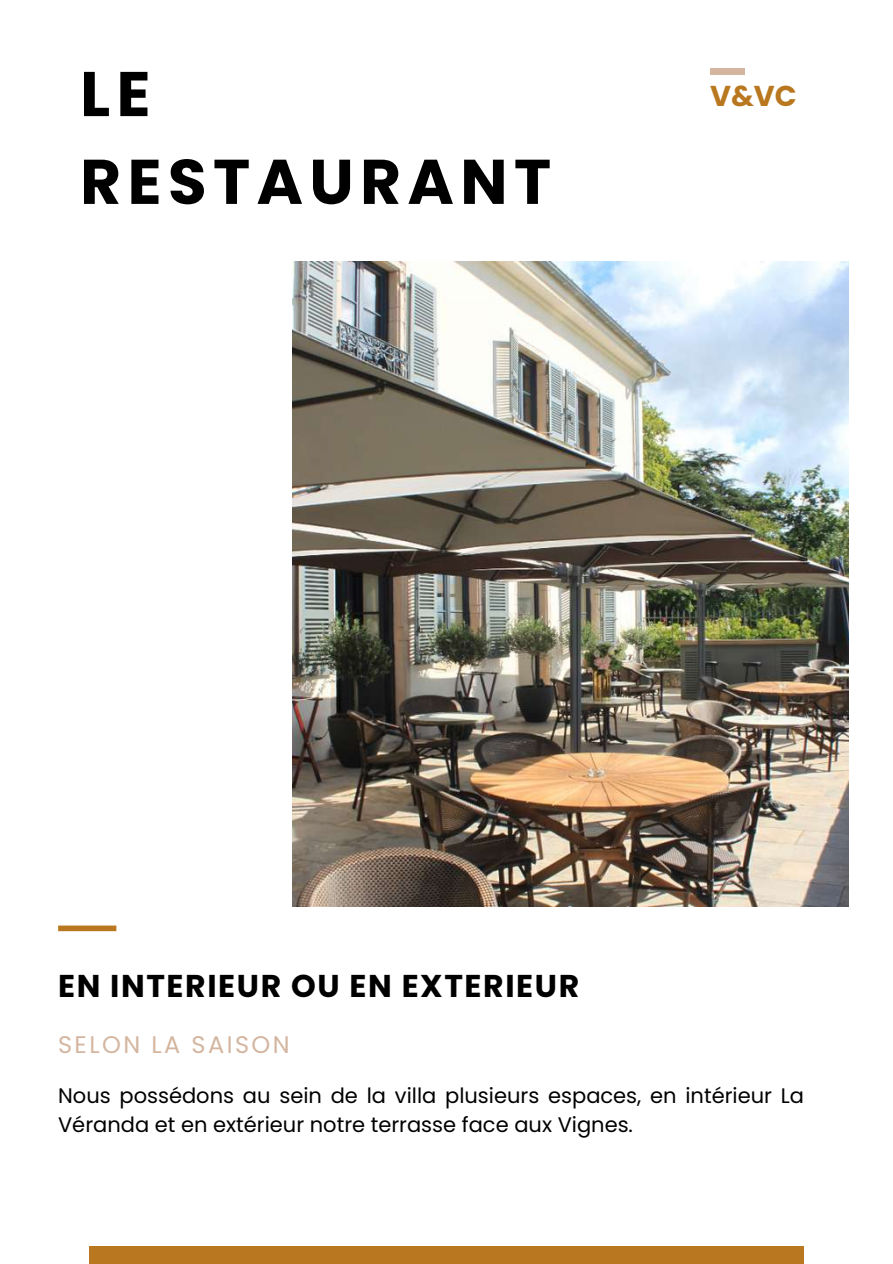
<style>
.page{position:relative;width:893px;height:1264px;background:#fff}
.page>*{position:absolute;margin:0;border:0;box-sizing:border-box;transform-origin:0 0}
.t1{font:700 63px "Poppins";letter-spacing:.1em;color:#000}
.t2{font:700 31.5px "Poppins";letter-spacing:.05em;color:#000}
.t3{font:700 28.65px "Poppins";color:#b9781f}
.t4{font:24px "Poppins";letter-spacing:.1em;color:#d4b6a0}
.t5{font:21px/29.2px "Poppins";color:#000}
</style>
<div class="page">
<div style="left:90px;top:1246px;width:714px;height:17px;background:#b9781f"></div>
<div style="left:58px;top:925px;width:58px;height:6px;background:#b9781f"></div>
<div style="left:710px;top:68px;width:35px;height:6px;background:#d4b6a0"></div>
<img style="left:293px;top:262px;width:555px;height:644px">
<h1 class="t1" style="left:80px;top:50px;width:72px">LE</h1>
<h1 class="t1" style="left:80px;top:138px;width:472px">RESTAURANT</h1>
<h3 class="t3" style="left:710px;top:76px;width:88px">V&amp;VC</h3>
<h2 class="t2" style="left:58px;top:963px;width:522px">EN INTERIEUR OU EN EXTERIEUR</h2>
<p class="t4" style="left:58px;top:1028px;width:233px">SELON LA SAISON</p>
<p class="t5" style="left:58px;top:1080px;width:747px">Nous possédons au sein de la villa plusieurs espaces, en intérieur La<br>Véranda et en extérieur notre terrasse face aux Vignes.</p>
</div>
